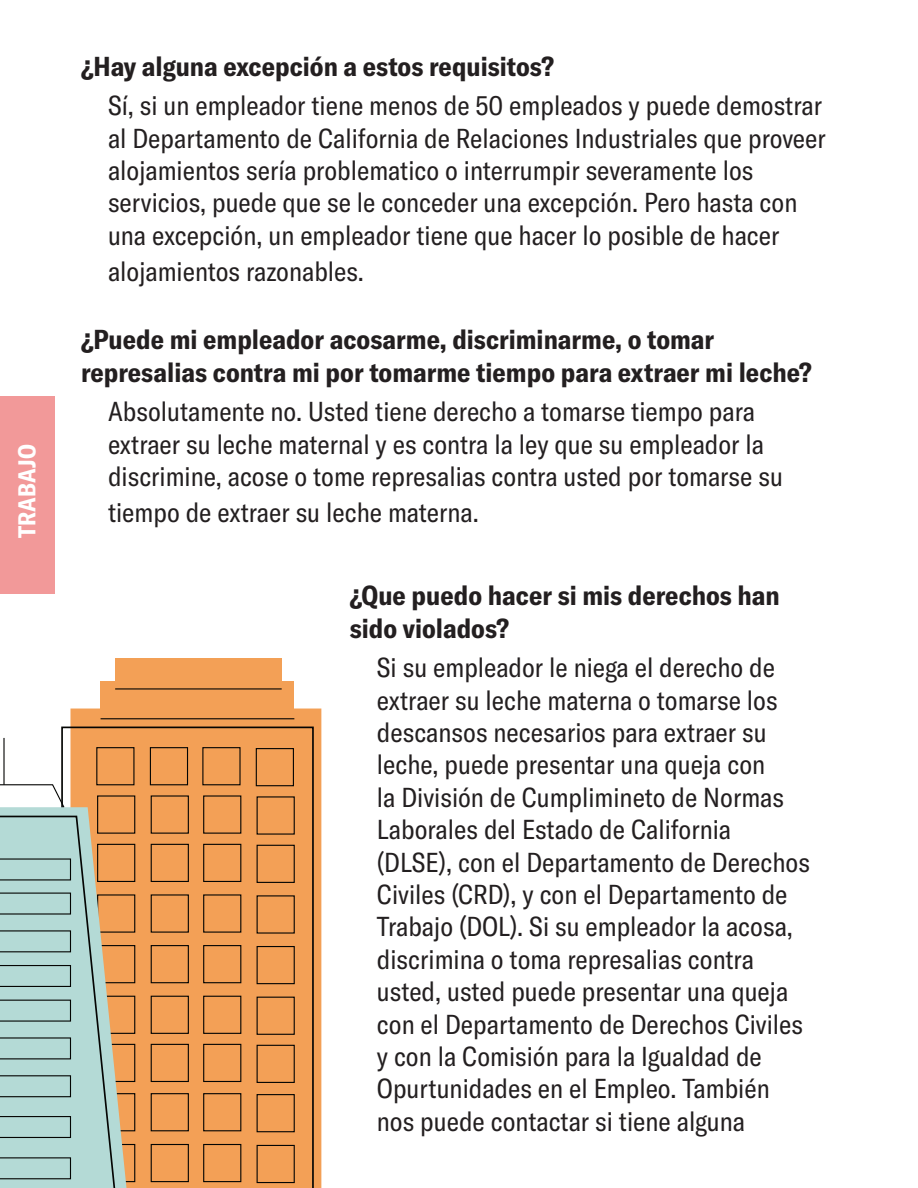
<style>
.page{position:relative;width:918px;height:1188px;background:#fff}
.page>*{position:absolute;margin:0;border:0;box-sizing:border-box;transform-origin:0 0}
.t1{font:condensed 27px/32.4px "GT America";color:#231f20}
.t2{font:700 condensed 27px/32.4px "GT America";color:#231f20}
.t3{font:700 condensed 24px "GT America";color:#fff}
</style>
<div class="page">
<div style="left:70px;top:709px;width:251px;height:479px;background:#f3a056"></div>
<div style="left:101px;top:681px;width:193px;height:38px;background:#f3a056"></div>
<div style="left:115px;top:659px;width:167px;height:30px;background:#f3a056"></div>
<hr style="left:115px;top:688px;width:167px;height:2px;background:#040503">
<hr style="left:101px;top:718px;width:193px;height:1px;background:#040503">
<svg style="left:61px;top:726px;width:254px;height:462px;background:#e29550"></svg>
<svg style="left:0;top:807px;width:126px;height:381px;background:#dba872"></svg>
<svg style="left:0;top:784px;width:65px;height:25px"></svg>
<hr style="left:3px;top:738px;width:2px;height:47px;background:#040503">
<svg style="left:0;top:815px;width:119px;height:373px;background:#afc7bc"></svg>
<div style="left:1px;top:396px;width:54px;height:198px;background:#f29999"></div>
<p class="t3" style="left:12px;top:538px;width:95px;rotate:-90deg">TRABAJO</p>
<p class="t2" style="left:81px;top:50px;width:475px">¿Hay alguna excepción a estos requisitos?</p>
<p class="t1" style="left:108px;top:90px;width:719px">Sí, si un empleador tiene menos de 50 empleados y puede demostrar al Departamento de California de Relaciones Industriales que proveer alojamientos sería problematico o interrumpir severamente los servicios, puede que se le conceder una excepción. Pero hasta con una excepción, un empleador tiene que hacer lo posible de hacer</p>
<p class="t1" style="left:108px;top:255px;width:258px">alojamientos razonables.</p>
<p class="t2" style="left:81px;top:323px;width:732px">¿Puede mi empleador acosarme, discriminarme, o tomar represalias contra mi por tomarme tiempo para extraer mi leche?</p>
<p class="t1" style="left:108px;top:396px;width:676px">Absolutamente no. Usted tiene derecho a tomarse tiempo para extraer su leche maternal y es contra la ley que su empleador la discrimine, acose o tome represalias contra usted por tomarse su</p>
<p class="t1" style="left:108px;top:496px;width:372px">tiempo de extraer su leche materna.</p>
<p class="t2" style="left:350px;top:579px;width:431px">¿Que puedo hacer si mis derechos han sido violados?</p>
<p class="t1" style="left:377px;top:652px;width:435px">Si su empleador le niega el derecho de extraer su leche materna o tomarse los descansos necesarios para extraer su leche, puede presentar una queja con<br>la División de Cumplimineto de Normas Laborales del Estado de California (DLSE), con el Departamento de Derechos Civiles (CRD), y con el Departamento de Trabajo (DOL). Si su empleador la acosa, discrimina o toma represalias contra usted, usted puede presentar una queja con el Departamento de Derechos Civiles y con la Comisión para la Igualdad de Opurtunidades en el Empleo. También nos puede contactar si tiene alguna</p>
</div>
